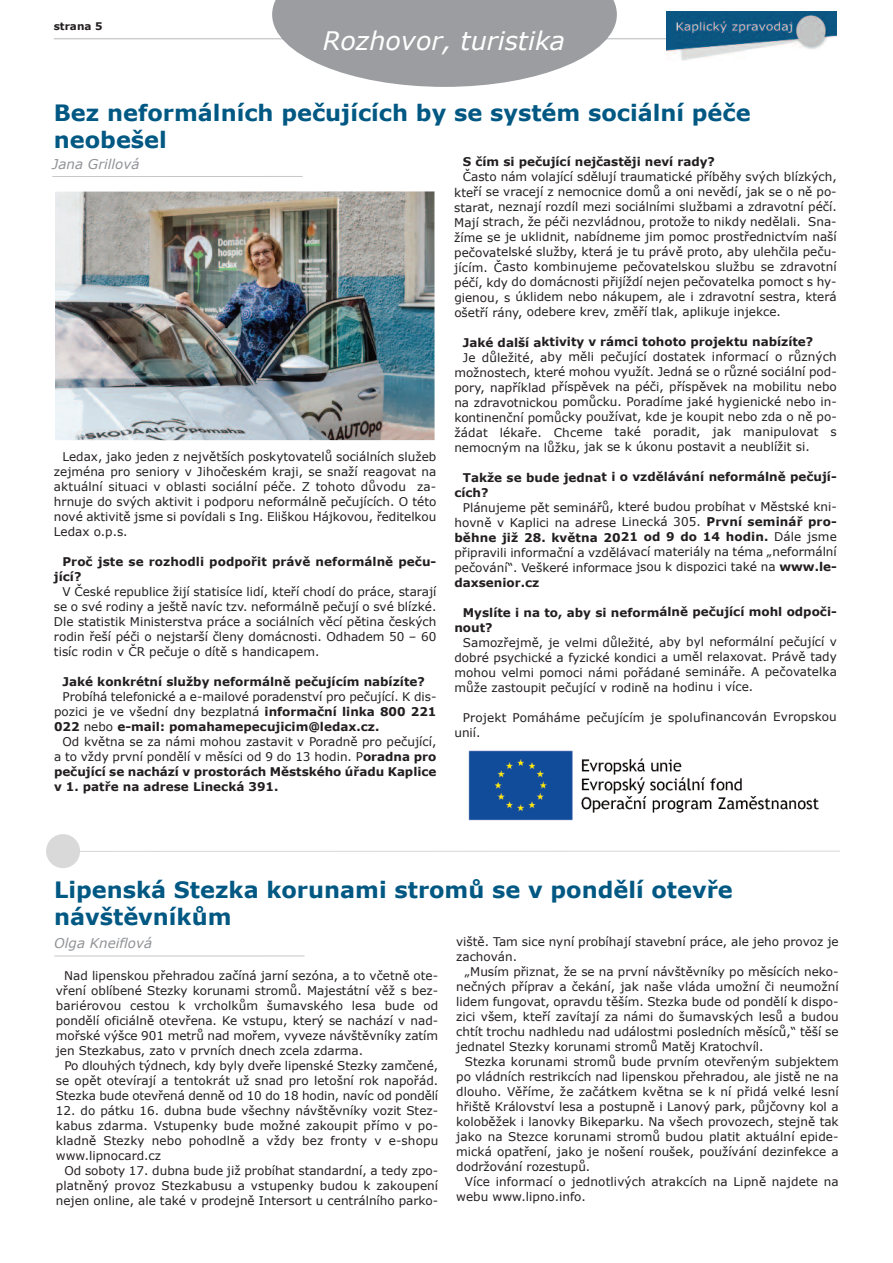
<style>
.page{position:relative;width:893px;height:1263px;background:#fff}
.page>*{position:absolute;margin:0;border:0;box-sizing:border-box;transform-origin:0 0}
.t1{font:italic 25.5px "Verdana";color:#fff}
.t2{font:700 22.5px/27.2px "Verdana";color:#005883}
.t3{font:italic 13.5px "Verdana";color:#919396}
.t4{font:12px/15px "Verdana";color:#231f20;text-align:justify}
.t5{font:700 12px/15px "Verdana";color:#231f20}
.t6{font:700 10.5px "Verdana";color:#231f20}
.s1{font-weight:700}
</style>
<div class="page">
<hr style="left:54px;top:38px;width:784px;height:1px;background:#cbcccd">
<div style="left:666px;top:11px;width:173px;height:51px;background:#fff"></div>
<img style="left:666px;top:11px;width:171px;height:50px">
<svg style="left:272px;top:0;width:345px;height:87px"></svg>
<hr style="left:57px;top:851px;width:783px;height:1px;background:#dfdfe0">
<div style="left:46px;top:834px;width:34px;height:34px;background:#d9d9d9;border-radius:50%"></div>
<hr style="left:52px;top:176px;width:251px;height:1px;background:#c7c7c8">
<img style="left:468px;top:750px;width:351px;height:71px">
<img style="left:55px;top:191px;width:380px;height:249px">
<hr style="left:54px;top:955px;width:251px;height:1px;background:#e2e2e2">
<p class="t6" style="left:54px;top:19px;width:50px">strana 5</p>
<h1 class="t1" style="left:323px;top:24px;width:244px">Rozhovor, turistika</h1>
<h2 class="t2" style="left:54px;top:98px;width:698px">Bez neformálních pečujících by se systém sociální péče neobešel</h2>
<p class="t3" style="left:52px;top:155px;width:89px">Jana Grillová</p>
<p class="t5" style="left:463px;top:154px;width:254px">S čím si pečující nejčastěji neví rady?</p>
<p class="t4" style="left:454px;top:169px;width:384px;text-indent:8px">Často nám volající sdělují traumatické příběhy svých blízkých, kteří se vracejí z nemocnice domů a oni nevědí, jak se o ně po&shy;starat, neznají rozdíl mezi sociálními službami a zdravotní péčí.<br>Mají strach, že péči nezvládnou, protože to nikdy nedělali. Sna&shy;žíme se je uklidnit, nabídneme jim pomoc prostřednictvím naší pečovatelské služby, která je tu právě proto, aby ulehčila peču&shy;jícím. Často kombinujeme pečovatelskou službu se zdravotní péčí, kdy do domácnosti přijíždí nejen pečovatelka pomoct s hy&shy;gienou, s úklidem nebo nákupem, ale i zdravotní sestra, která ošetří rány, odebere krev, změří tlak, aplikuje injekce.</p>
<p class="t5" style="left:463px;top:334px;width:352px">Jaké další aktivity v rámci tohoto projektu nabízíte?</p>
<p class="t4" style="left:454px;top:349px;width:384px;text-indent:8px">Je důležité, aby měli pečující dostatek informací o různých možnostech, které mohou využít. Jedná se o různé sociální pod&shy;pory, například příspěvek na péči, příspěvek na mobilitu nebo na zdravotnickou pomůcku. Poradíme jaké hygienické nebo in&shy;kontinenční pomůcky používat, kde je koupit nebo zda o ně po&shy;žádat lékaře. Chceme také poradit, jak manipulovat s nemocným na lůžku, jak se k úkonu postavit a neublížit si.</p>
<p class="t5" style="left:454px;top:469px;width:384px;text-indent:9px">Takže se bude jednat i o vzdělávání neformálně pečují&shy;cích?</p>
<p class="t4" style="left:454px;top:499px;width:384px;text-indent:8px">Plánujeme pět seminářů, které budou probíhat v Městské kni&shy;hovně v Kaplici na adrese Linecká 305. <span class="s1">První seminář pro&shy;běhne již 28. května 2021 od 9 do 14 hodin.</span> Dále jsme připravili informační a vzdělávací materiály na téma „neformální pečování“. Veškeré informace jsou k dispozici také na <span class="s1">www.le&shy;daxsenior.cz</span></p>
<p class="t5" style="left:454px;top:604px;width:384px;text-indent:9px">Myslíte i na to, aby si neformálně pečující mohl odpoči&shy;nout?</p>
<p class="t4" style="left:454px;top:634px;width:384px;text-indent:8px">Samozřejmě, je velmi důležité, aby byl neformální pečující v dobré psychické a fyzické kondici a uměl relaxovat. Právě tady mohou velmi pomoci námi pořádané semináře. A pečovatelka může zastoupit pečující v rodině na hodinu i více.</p>
<p class="t4" style="left:454px;top:709px;width:384px;text-indent:8px">Projekt Pomáháme pečujícím je spolufinancován Evropskou unií.</p>
<p class="t4" style="left:54px;top:449px;width:384px;text-indent:8px">Ledax, jako jeden z největších poskytovatelů sociálních služeb zejména pro seniory v Jihočeském kraji, se snaží reagovat na aktuální situaci v oblasti sociální péče. Z tohoto důvodu za&shy;hrnuje do svých aktivit i podporu neformálně pečujících. O této nové aktivitě jsme si povídali s Ing. Eliškou Hájkovou, ředitelkou Ledax o.p.s.</p>
<p class="t5" style="left:54px;top:554px;width:384px;text-indent:8px">Proč jste se rozhodli podpořit právě neformálně peču&shy;jící?</p>
<p class="t4" style="left:54px;top:584px;width:384px;text-indent:8px">V České republice žijí statisíce lidí, kteří chodí do práce, starají se o své rodiny a ještě navíc tzv. neformálně pečují o své blízké.<br>Dle statistik Ministerstva práce a sociálních věcí pětina českých rodin řeší péči o nejstarší členy domácnosti. Odhadem 50 – 60 tisíc rodin v ČR pečuje o dítě s handicapem.</p>
<p class="t5" style="left:63px;top:674px;width:364px">Jaké konkrétní služby neformálně pečujícím nabízíte?</p>
<p class="t4" style="left:54px;top:689px;width:384px;text-indent:8px">Probíhá telefonické a e-mailové poradenství pro pečující. K dis&shy;pozici je ve všední dny bezplatná <span class="s1">informační linka 800 221<br>022</span> nebo <span class="s1">e-mail: pomahamepecujicim@ledax.cz.</span></p>
<p class="t4" style="left:54px;top:734px;width:384px;text-indent:8px">Od května se za námi mohou zastavit v Poradně pro pečující, a to vždy první pondělí v měsíci od 9 do 13 hodin. P<span class="s1">oradna pro pečující se nachází v prostorách Městského úřadu Kaplice v 1. patře na adrese Linecká 391.</span></p>
<h2 class="t2" style="left:54px;top:875px;width:680px">Lipenská Stezka korunami stromů se v pondělí otevře návštěvníkům</h2>
<p class="t3" style="left:54px;top:934px;width:99px">Olga Kneiflová</p>
<p class="t4" style="left:56px;top:968px;width:384px;text-indent:9px">Nad lipenskou přehradou začíná jarní sezóna, a to včetně ote&shy;vření oblíbené Stezky korunami stromů. Majestátní věž s bez&shy;bariérovou cestou k vrcholkům šumavského lesa bude od pondělí oficiálně otevřena. Ke vstupu, který se nachází v nad&shy;mořské výšce 901 metrů nad mořem, vyveze návštěvníky zatím jen Stezkabus, zato v prvních dnech zcela zdarma.</p>
<p class="t4" style="left:56px;top:1058px;width:384px;text-indent:9px">Po dlouhých týdnech, kdy byly dveře lipenské Stezky zamčené, se opět otevírají a tentokrát už snad pro letošní rok napořád.<br>Stezka bude otevřená denně od 10 do 18 hodin, navíc od pondělí</p>
<p class="t4" style="left:56px;top:1103px;width:384px">12. do pátku 16. dubna bude všechny návštěvníky vozit Stez&shy;kabus zdarma. Vstupenky bude možné zakoupit přímo v po&shy;kladně Stezky nebo pohodlně a vždy bez fronty v e-shopu www.lipnocard.cz</p>
<p class="t4" style="left:56px;top:1163px;width:384px;text-indent:9px">Od soboty 17. dubna bude již probíhat standardní, a tedy zpo&shy;platněný provoz Stezkabusu a vstupenky budou k zakoupení nejen online, ale také v prodejně Intersort u centrálního parko-</p>
<p class="t4" style="left:456px;top:934px;width:384px">viště. Tam sice nyní probíhají stavební práce, ale jeho provoz je zachován.</p>
<p class="t4" style="left:456px;top:964px;width:384px;text-indent:8px">„Musím přiznat, že se na první návštěvníky po měsících neko&shy;nečných příprav a čekání, jak naše vláda umožní či neumožní lidem fungovat, opravdu těším. Stezka bude od pondělí k dispo&shy;zici všem, kteří zavítají za námi do šumavských lesů a budou chtít trochu nadhledu nad událostmi posledních měsíců,“ těší se jednatel Stezky korunami stromů Matěj Kratochvíl.</p>
<p class="t4" style="left:456px;top:1054px;width:384px;text-indent:8px">Stezka korunami stromů bude prvním otevřeným subjektem po vládních restrikcích nad lipenskou přehradou, ale jistě ne na dlouho. Věříme, že začátkem května se k ní přidá velké lesní hřiště Království lesa a postupně i Lanový park, půjčovny kol a koloběžek i lanovky Bikeparku. Na všech provozech, stejně tak jako na Stezce korunami stromů budou platit aktuální epide&shy;mická opatření, jako je nošení roušek, používání dezinfekce a dodržování rozestupů.</p>
<p class="t4" style="left:456px;top:1174px;width:384px;text-indent:8px">Více informací o jednotlivých atrakcích na Lipně najdete na webu www.lipno.info.</p>
</div>
